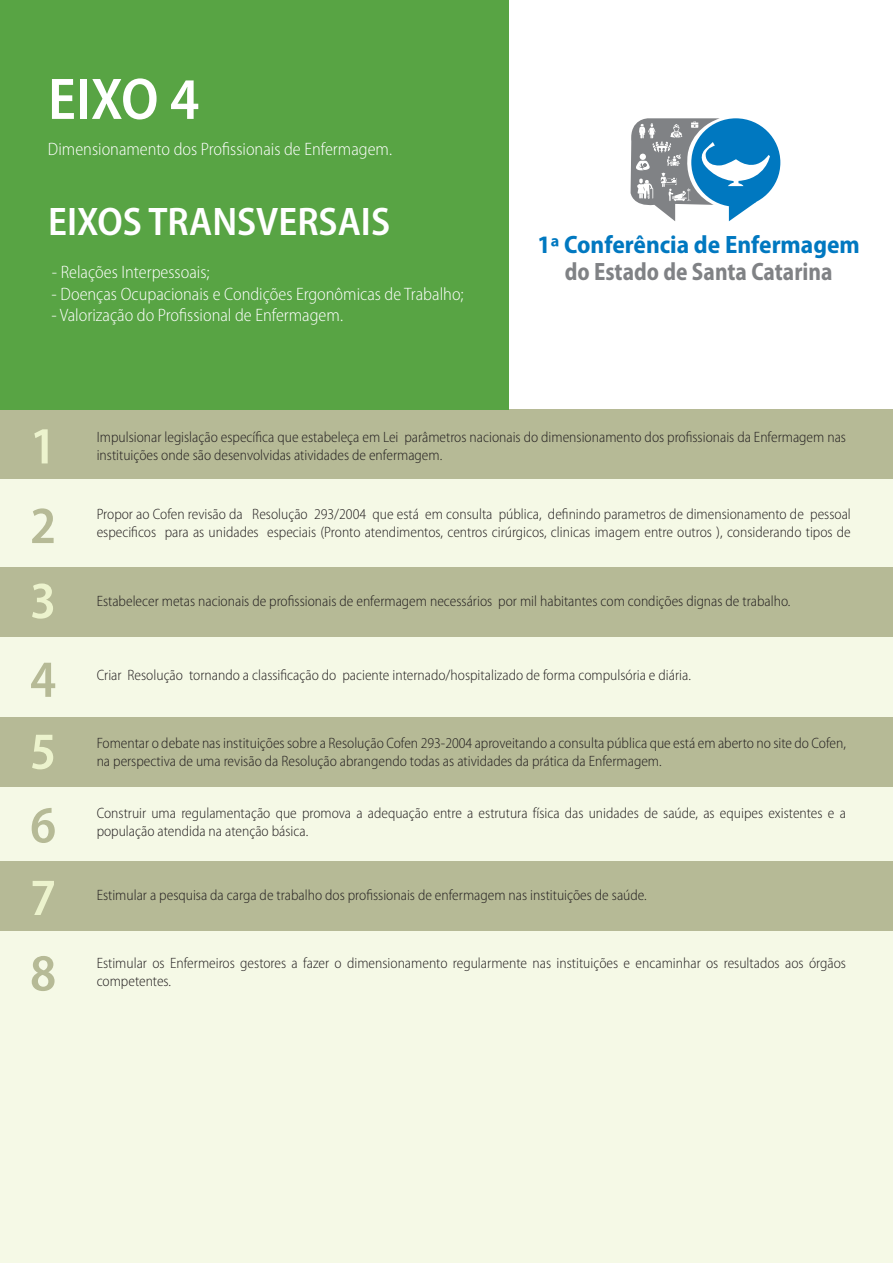
<style>
.page{position:relative;width:893px;height:1263px;background:#fff}
.page>*{position:absolute;margin:0;border:0;box-sizing:border-box;transform-origin:0 0}
.t1{font:600 semi-condensed 59.1px "Myriad Pro";color:#fff}
.t2{font:600 semi-condensed 52.5px "Myriad Pro";color:#ecf3cd}
.t3{font:600 semi-condensed 52.5px "Myriad Pro";color:#b6ba96}
.t4{font:600 semi-condensed 40.05px "Myriad Pro";color:#fff}
.t5{font:700 semi-condensed 25.2px "Myriad Pro";color:#0078c0}
.t6{font:700 semi-condensed 25.2px "Myriad Pro";color:#808285;scale:.92 1}
.t7{font:300 semi-condensed 18px "Myriad Pro";color:#fff}
.t8{font:300 semi-condensed 15px/18px "Myriad Pro";color:#231f20}
</style>
<div class="page">
<div style="left:0;top:410px;width:893px;height:853px;background:#f5f9e6"></div>
<div style="left:0;top:567px;width:893px;height:69px;background:#b6ba96"></div>
<div style="left:0;top:409px;width:893px;height:70px;background:#b6ba96"></div>
<div style="left:0;top:717px;width:893px;height:70px;background:#b6ba96"></div>
<div style="left:0;top:861px;width:893px;height:70px;background:#b6ba96"></div>
<div style="left:0;top:1px;width:509px;height:409px;background:#58a444"></div>
<div style="left:691px;top:118px;width:89px;height:89px;background:#0078c0;border-radius:50%"></div>
<svg style="left:630px;top:118px;width:140px;height:103px"></svg>
<h1 class="t1" style="left:48px;top:67px;width:153px">EIXO 4</h1>
<p class="t7" style="left:48px;top:140px;width:346px">Dimensionamento dos Profissionais de Enfermagem.</p>
<h3 class="t4" style="left:48px;top:200px;width:344px">EIXOS TRANSVERSAIS</h3>
<p class="t7" style="left:52px;top:262px;width:159px">- Relações Interpessoais;</p>
<p class="t7" style="left:52px;top:284px;width:414px">- Doenças Ocupacionais e Condições Ergonômicas de Trabalho;</p>
<p class="t7" style="left:52px;top:305px;width:293px">- Valorização do Profissional de Enfermagem.</p>
<h3 class="t5" style="left:537px;top:230px;width:324px">1ª Conferência de Enfermagem</h3>
<h3 class="t6" style="left:565px;top:258px;width:293px">do Estado de Santa Catarina</h3>
<h2 class="t2" style="left:30px;top:417px;width:28px">1</h2>
<h2 class="t3" style="left:30px;top:496px;width:28px">2</h2>
<h2 class="t2" style="left:30px;top:572px;width:28px">3</h2>
<h2 class="t3" style="left:30px;top:650px;width:28px">4</h2>
<h2 class="t2" style="left:30px;top:722px;width:28px">5</h2>
<h2 class="t3" style="left:30px;top:796px;width:28px">6</h2>
<h2 class="t2" style="left:30px;top:868px;width:28px">7</h2>
<h2 class="t3" style="left:30px;top:944px;width:28px">8</h2>
<p class="t8" style="left:97px;top:429px;width:751px">Impulsionar legislação específica que estabeleça em Lei parâmetros nacionais do dimensionamento dos profissionais da Enfermagem nas instituições onde são desenvolvidas atividades de enfermagem.</p>
<p class="t8" style="left:97px;top:505px;width:756px">Propor ao Cofen revisão da Resolução 293/2004 que está em consulta pública, definindo parametros de dimensionamento de pessoal especificos para as unidades especiais (Pronto atendimentos, centros cirúrgicos, clinicas imagem entre outros ), considerando tipos de</p>
<p class="t8" style="left:97px;top:592px;width:695px">Estabelecer metas nacionais de profissionais de enfermagem necessários por mil habitantes com condições dignas de trabalho.</p>
<p class="t8" style="left:97px;top:666px;width:596px">Criar Resolução tornando a classificação do paciente internado/hospitalizado de forma compulsória e diária.</p>
<p class="t8" style="left:97px;top:734px;width:751px">Fomentar o debate nas instituições sobre a Resolução Cofen 293-2004 aproveitando a consulta pública que está em aberto no site do Cofen, na perspectiva de uma revisão da Resolução abrangendo todas as atividades da prática da Enfermagem.</p>
<p class="t8" style="left:97px;top:805px;width:751px">Construir uma regulamentação que promova a adequação entre a estrutura física das unidades de saúde, as equipes existentes e a população atendida na atenção básica.</p>
<p class="t8" style="left:97px;top:887px;width:552px">Estimular a pesquisa da carga de trabalho dos profissionais de enfermagem nas instituições de saúde.</p>
<p class="t8" style="left:97px;top:954px;width:751px">Estimular os Enfermeiros gestores a fazer o dimensionamento regularmente nas instituições e encaminhar os resultados aos órgãos</p>
<p class="t8" style="left:97px;top:972px;width:76px">competentes.</p>
</div>
